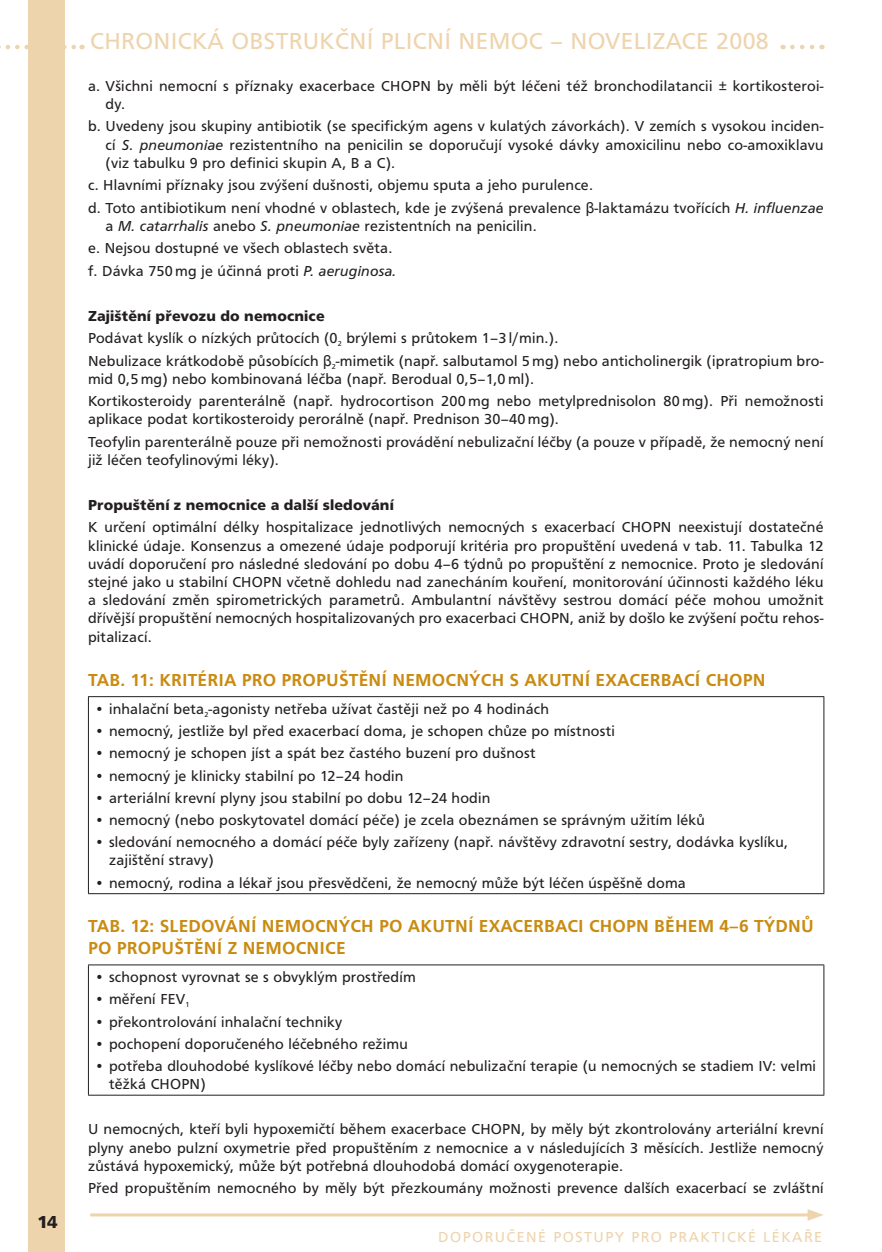
<style>
.page{position:relative;width:882px;height:1252px;background:#fff}
.page>*{position:absolute;margin:0;border:0;box-sizing:border-box;transform-origin:0 0}
.t1{font:24px "Frutus TEE";letter-spacing:.015em;color:#eed4ad}
.t2{font:500 18px "Frutus TEE";letter-spacing:.01em;color:#c98b11}
.t3{font:700 18px "Frutus TEE";color:#231f20}
.t4{font:15px/22.5px "Frutus TEE";letter-spacing:.015em;color:#231f20}
.t5{font:15px "Frutus TEE";letter-spacing:.1em;color:#eed4ad}
.t6{font:700 15px "Frutus TEE";letter-spacing:.01em;color:#231f20}
.s1{font-style:italic}
.s2{font-family:"Arial"}
.s3{font-weight:700}
</style>
<div class="page">
<hr style="left:90px;top:1213px;width:723px;height:3px;background:#eed4ad">
<svg style="left:808px;top:1209px;width:15px;height:12px"></svg>
<svg style="left:0;top:45px;width:83px;height:4px"></svg>
<div style="left:29px;top:0;width:36px;height:1252px;background:#eed4ad"></div>
<svg style="left:792px;top:45px;width:30px;height:4px"></svg>
<hr style="left:88px;top:696px;width:736px;height:1px;background:#231f20">
<hr style="left:88px;top:697px;width:1px;height:196px;background:#231f20">
<hr style="left:823px;top:697px;width:1px;height:196px;background:#231f20">
<hr style="left:88px;top:893px;width:736px;height:1px;background:#231f20">
<hr style="left:88px;top:964px;width:736px;height:1px;background:#231f20">
<hr style="left:88px;top:965px;width:1px;height:130px;background:#231f20">
<hr style="left:823px;top:965px;width:1px;height:130px;background:#231f20">
<hr style="left:88px;top:1095px;width:736px;height:1px;background:#231f20">
<p class="t3" style="left:37px;top:1212px;width:22px">14</p>
<h1 class="t1" style="left:90px;top:28px;width:680px">chronická obstrukční plicní nemoc – novelIzace 2008</h1>
<p class="t4" style="left:88px;top:75px;width:304px">a. Všichni nemocní s příznaky exacerbace CHOPN</p>
<p class="t4" style="left:437px;top:75px;width:388px">by měli být léčeni též bronchodilatancii ± kortikosteroi-</p>
<p class="t4" style="left:88px;top:93px;width:737px;text-indent:17px">dy.<br>b. Uvedeny jsou skupiny antibiotik (se specifickým agens v kulatých závorkách). V zemích s vysokou inciden-</p>
<p class="t4" style="left:106px;top:136px;width:719px;line-height:18.1px">cí <span class="s1">S. pneumoniae</span> rezistentního na penicilin se doporučují vysoké dávky amoxicilinu nebo co-amoxiklavu (viz tabulku 9 pro definici skupin A, B a C).</p>
<p class="t4" style="left:88px;top:174px;width:737px">c. H lavními příznaky jsou zvýšení dušnosti, objemu sputa a jeho purulence.<br>d. Toto antibiotikum není vhodné v oblastech, kde je zvýšená prevalence <span class="s2">β</span>-laktamázu tvořících <span class="s1">H. influenzae</span></p>
<p class="t4" style="left:88px;top:215px;width:450px;text-indent:18px">a <span class="s1">M. catarrhalis</span> anebo <span class="s1">S. pneumoniae</span> rezistentních na penicilin. e. N ejsou dostupné ve všech oblastech světa.<br>f. Dávka 750 mg je účinná proti <span class="s1">P. aeruginosa.</span></p>
<p class="t4" style="left:88px;top:305px;width:737px"><span class="s3">Zajištění převozu do nemocnice<br></span>Podávat kyslík o nízkých průtocích (0<sub>2</sub> brýlemi s průtokem 1–3 l/min.).<br>Nebulizace krátkodobě působících <span class="s2">β</span><sub>2</sub>-mimetik (např. salbutamol 5 mg) nebo anticholinergik (ipratropium bro-</p>
<p class="t4" style="left:88px;top:368px;width:737px">mid 0,5 mg) nebo kombinovaná léčba (např. Berodual 0,5–1,0 ml).<br>Kortikosteroidy parenterálně (např. hydrocortison 200 mg nebo metylprednisolon 80 mg). Při nemožnosti</p>
<p class="t4" style="left:88px;top:408px;width:737px">aplikace podat kortikosteroidy perorálně (např. Prednison 30–40 mg).<br>Teofylin parenterálně pouze při nemožnosti provádění nebulizační léčby (a pouze v případě, že nemocný není</p>
<p class="t4" style="left:88px;top:449px;width:192px">již léčen teofylinovými léky).</p>
<p class="t6" style="left:88px;top:496px;width:308px">Propuštění z nemocnice a další sledování</p>
<p class="t4" style="left:88px;top:516px;width:545px">K určení optimální délky hospitalizace jednotlivých nemocných s exacerbací CHOPN</p>
<p class="t4" style="left:88px;top:518px;width:737px;line-height:18.1px;text-align:justify;text-indent:590px">neexistují dostatečné klinické údaje. Konsenzus a omezené údaje podporují kritéria pro propuštění uvedená v tab. 11. Tabulka 12 uvádí doporučení pro následné sledování po dobu 4–6 týdnů po propuštění z nemocnice. Proto je sledování stejné jako u stabilní CHOPN</p>
<p class="t4" style="left:88px;top:573px;width:737px;line-height:18.1px;text-align:justify;text-indent:199px">včetně dohledu nad zanecháním kouření, monitorování účinnosti každého léku a sledování změn spirometrických parametrů. Ambulantní návštěvy sestrou domácí péče mohou umožnit dřívější propuštění nemocných hospitalizovaných pro exacerbaci CHOPN</p>
<p class="t4" style="left:570px;top:607px;width:255px">, aniž by došlo ke zvýšení počtu rehos-</p>
<p class="t4" style="left:88px;top:625px;width:65px">pitalizací.</p>
<p class="t2" style="left:88px;top:669px;width:166px">TAB. 11: KRITÉRIA PRO</p>
<p class="t2" style="left:282px;top:669px;width:12px">PROP</p>
<p class="t2" style="left:326px;top:669px;width:336px">UŠTĚNÍ NEMOCNÝCH SAKUTNÍ EXACERBA</p>
<p class="t2" style="left:684px;top:669px;width:80px">CÍ CHOPN</p>
<p class="t4" style="left:94px;top:698px;width:456px">• inhalační beta<sub>2</sub>-agonisty netřeba užívat častěji než po 4 hodinách</p>
<p class="t4" style="left:94px;top:720px;width:522px">• nemocný, jestliže byl před exacerbací doma, je schopen chůze po místnosti</p>
<p class="t4" style="left:94px;top:742px;width:443px">• nemocný je schopen jíst a spát bez častého buzení pro dušnost</p>
<p class="t4" style="left:94px;top:764px;width:311px">• nemocný je klinicky stabilní po 12–24 hodin</p>
<p class="t4" style="left:94px;top:787px;width:397px">• arteriální krevní plyny jsou stabilní po dobu 12–24 hodin</p>
<p class="t4" style="left:94px;top:809px;width:612px">• nemocný (nebo poskytovatel domácí péče) je zcela obeznámen se správným užitím léků</p>
<p class="t4" style="left:109px;top:833px;width:681px;line-height:18px;text-indent:-15px">• sledování nemocného a domácí péče byly zařízeny (např. návštěvy zdravotní sestry, dodávka kyslíku, zajištění stravy)</p>
<p class="t4" style="left:94px;top:871px;width:593px">• nemocný, rodina a lékař jsou přesvědčeni, že nemocný může být léčen úspěšně doma</p>
<p class="t2" style="left:88px;top:916px;width:114px">TAB. 12: SLEDOV</p>
<p class="t2" style="left:225px;top:916px;width:165px">ÁNÍ NEMOCNÝCH POA</p>
<p class="t2" style="left:421px;top:916px;width:125px">KUTNÍ EXACERBA</p>
<p class="t2" style="left:567px;top:916px;width:248px">CI CHOPN BĚH EM 4–6 TÝDNŮ</p>
<p class="t2" style="left:88px;top:938px;width:12px">POPROP</p>
<p class="t2" style="left:162px;top:938px;width:186px">UŠTĚNÍ Z NEMOCNICE</p>
<p class="t4" style="left:94px;top:966px;width:323px">• schopnost vyrovnat se s obvyklým prostředím</p>
<p class="t4" style="left:94px;top:988px;width:97px">• měření FEV<sub>1</sub></p>
<p class="t4" style="left:94px;top:1010px;width:249px">• překontrolování inhalační techniky</p>
<p class="t4" style="left:94px;top:1033px;width:315px">• pochopení doporučeného léčebného režimu</p>
<p class="t4" style="left:109px;top:1057px;width:708px;line-height:18px;text-indent:-15px">• potřeba dlouhodobé kyslíkové léčby nebo domácí nebulizační terapie (u nemocných se stadiem IV: velmi těžká CHOPN</p>
<p class="t4" style="left:200px;top:1073px;width:7px">)</p>
<p class="t4" style="left:88px;top:1118px;width:394px">U nemocných, kteří byli hypoxemičtí během exacerbace CHOPN</p>
<p class="t4" style="left:88px;top:1120px;width:737px;line-height:18.1px;text-align:justify;text-indent:433px">, by měly být zkontrolovány arteriální krevní plyny anebo pulzní oxymetrie před propuštěním z nemocnice a v následujících 3 měsících. Jestliže nemocný zůstává hypoxemický, může být potřebná dlouhodobá domácí oxygenoterapie.</p>
<p class="t4" style="left:88px;top:1177px;width:737px">Před propuštěním nemocného by měly být přezkoumány možnosti prevence dalších exacerbací se zvláštní</p>
<p class="t5" style="left:438px;top:1228px;width:385px">doporučené postupy pro praktické lékaře</p>
</div>
